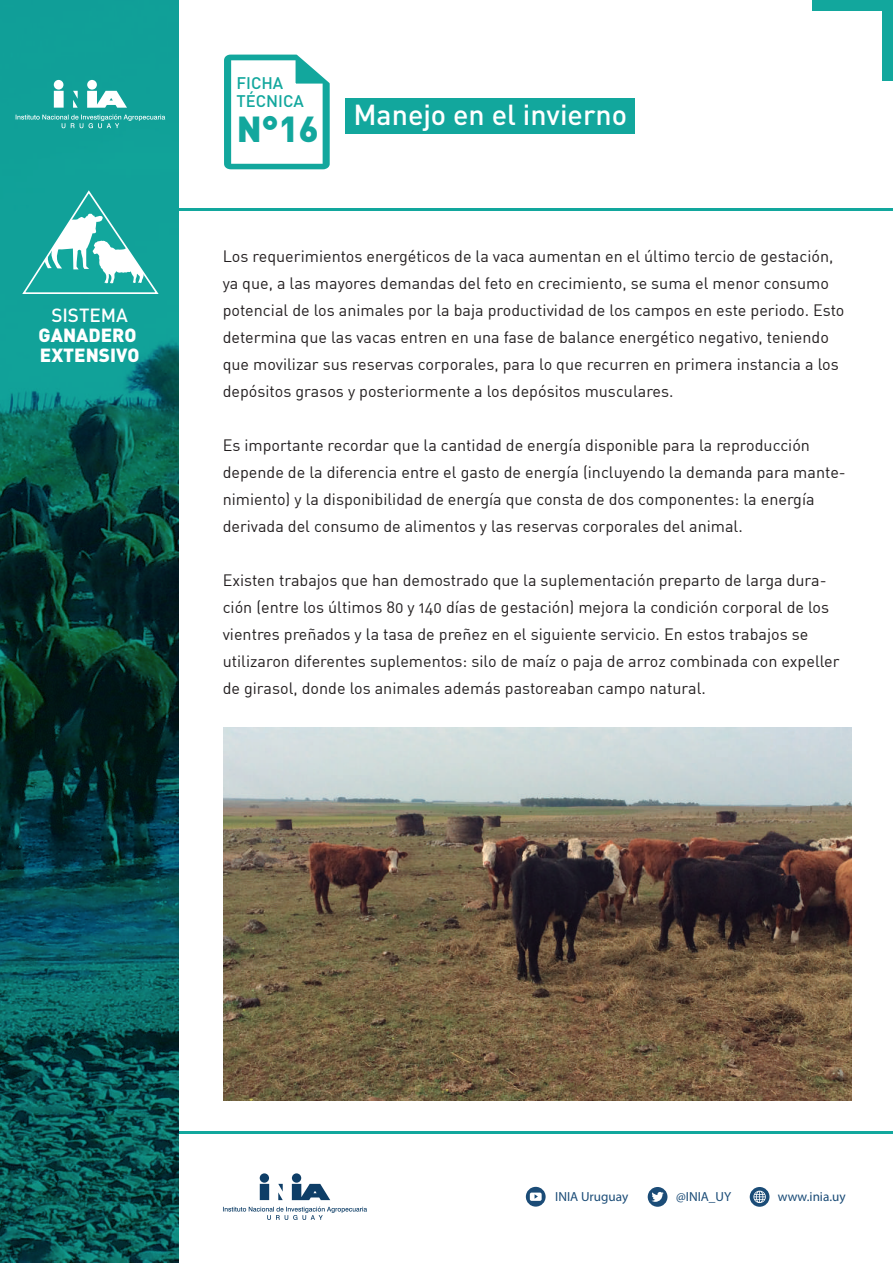
<style>
.page{position:relative;width:893px;height:1263px;background:#fff}
.page>*{position:absolute;margin:0;border:0;box-sizing:border-box;transform-origin:0 0}
.t1{font:900 35.7px "DIN";color:#12a79d}
.t2{font:500 28.65px "DIN";color:#fff}
.t3{font:900 18.75px/20.1px "DIN";color:#fff}
.t4{font:500 18.75px "DIN";color:#fff}
.t5{font:500 16.65px/17.7px "DIN";color:#12a79d}
.t6{font:16.2px/27px "DIN Regular Alternate";color:#231f20}
.t7{font:13.2px "Myriad Pro";color:#1b4c77}
</style>
<div class="page">
<hr style="left:179px;top:209px;width:714px;height:2px;background:#12a79d">
<svg style="left:0;top:0;width:179px;height:1263px;background:#095a57"></svg>
<svg style="left:21px;top:189px;width:139px;height:106px"></svg>
<hr style="left:179px;top:1131px;width:714px;height:2px;background:#12a79d">
<svg style="left:260px;top:1173px;width:70px;height:27px"></svg>
<svg style="left:223px;top:1206px;width:144px;height:14px"></svg>
<div style="left:526px;top:1187px;width:20px;height:19px;background:#1b4c77;border-radius:50%"></div>
<svg style="left:530px;top:1192px;width:12px;height:9px"></svg>
<div style="left:648px;top:1187px;width:19px;height:20px;background:#1b4c77;border-radius:50%"></div>
<div style="left:750px;top:1187px;width:19px;height:20px;background:#1b4c77;border-radius:50%"></div>
<svg style="left:651px;top:1192px;width:13px;height:10px"></svg>
<svg style="left:753px;top:1191px;width:13px;height:12px"></svg>
<div style="left:813px;top:0;width:80px;height:11px;background:#12a79d"></div>
<svg style="left:224px;top:54px;width:106px;height:116px"></svg>
<div style="left:882px;top:0;width:11px;height:80px;background:#12a79d"></div>
<svg style="left:54px;top:80px;width:73px;height:28px"></svg>
<svg style="left:16px;top:114px;width:149px;height:14px;background:#35aea7"></svg>
<div style="left:345px;top:98px;width:290px;height:35px;background:#12a79d"></div>
<img style="left:224px;top:727px;width:627px;height:373px">
<p class="t4" style="left:51px;top:303px;width:78px">SISTEMA</p>
<p class="t3" style="left:39px;top:324px;width:102px">GANADERO<br>EXTENSIVO</p>
<p class="t5" style="left:236px;top:74px;width:69px">FICHA<br>TÉCNICA</p>
<h1 class="t1" style="left:236px;top:105px;width:84px">N°16</h1>
<h2 class="t2" style="left:353px;top:96px;width:275px">Manejo en el invierno</h2>
<p class="t6" style="left:223px;top:242px;width:623px">Los requerimientos energéticos de la vaca aumentan en el último tercio de gestación, ya que, a las mayores demandas del feto en crecimiento, se suma el menor consumo potencial de los animales por la baja productividad de los campos en este periodo. Esto determina que las vacas entren en una fase de balance energético negativo, teniendo que movilizar sus reservas corporales, para lo que recurren en primera instancia a los depósitos grasos y posteriormente a los depósitos musculares.</p>
<p class="t6" style="left:223px;top:431px;width:625px">Es importante recordar que la cantidad de energía disponible para la reproducción depende de la diferencia entre el gasto de energía (incluyendo la demanda para mante&shy;nimiento) y la disponibilidad de energía que consta de dos componentes: la energía derivada del consumo de alimentos y las reservas corporales del animal.</p>
<p class="t6" style="left:223px;top:566px;width:618px">Existen trabajos que han demostrado que la suplementación preparto de larga dura&shy;ción (entre los últimos 80 y 140 días de gestación) mejora la condición corporal de los vientres preñados y la tasa de preñez en el siguiente servicio. En estos trabajos se utilizaron diferentes suplementos: silo de maíz o paja de arroz combinada con expeller de girasol, donde los animales además pastoreaban campo natural.</p>
<p class="t7" style="left:555px;top:1189px;width:75px">INIA Uruguay</p>
<p class="t7" style="left:676px;top:1189px;width:57px">@INIA_UY</p>
<p class="t7" style="left:778px;top:1189px;width:69px">www.inia.uy</p>
</div>
